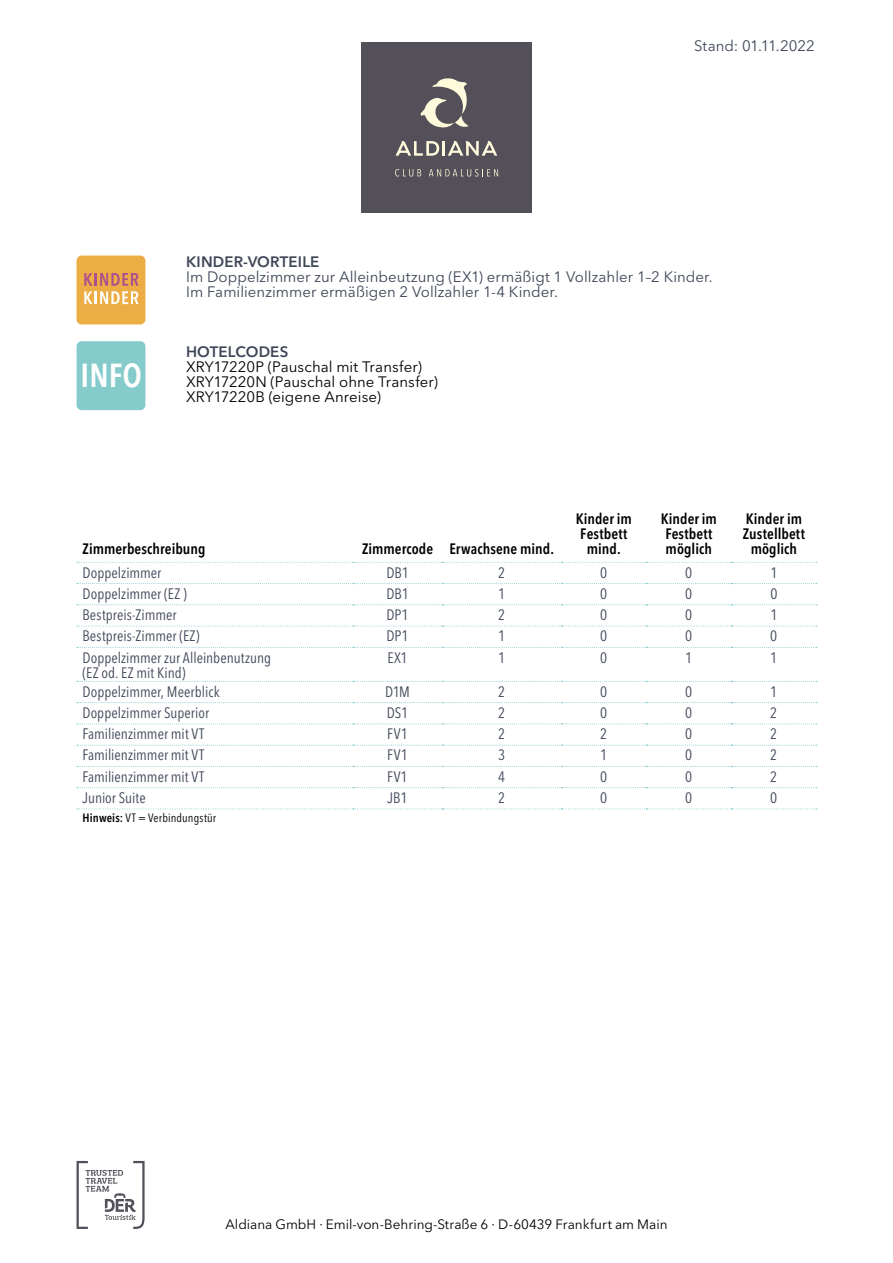
<style>
.page{position:relative;width:893px;height:1263px;background:#fff}
.page>*{position:absolute;margin:0;border:0;box-sizing:border-box;transform-origin:0 0}
.t1{font:600 33px "Avenir Next Condensed";color:#fff}
.t2{font:condensed 15px/15px "Avenir Next LT Pro";letter-spacing:.005em;color:#3e4657}
.t3{font:15px/15px "Avenir Next LT Pro";letter-spacing:.005em;color:#3e4657}
.t4{font:600 condensed 15px/15px "Avenir Next LT Pro";letter-spacing:.005em;color:#000;text-align:center}
.t5{font:15px/15px "Avenir Next LT Pro";letter-spacing:.005em;color:#000}
.t6{font:600 15px "Avenir Next LT Pro";letter-spacing:.01em;color:#3e4657}
.t7{font:13.5px "Avenir Next LT Pro";color:#000}
.t8{font:condensed 12px "Avenir Next LT Pro";letter-spacing:.01em;color:#000}
.s1{font-weight:600}
</style>
<div class="page">
<div style="left:361px;top:43px;width:170px;height:170px;background:#54505a"></div>
<svg style="left:395px;top:169px;width:26px;height:8px"></svg>
<svg style="left:429px;top:169px;width:69px;height:8px"></svg>
<svg style="left:420px;top:78px;width:49px;height:50px"></svg>
<svg style="left:396px;top:141px;width:43px;height:15px"></svg>
<hr style="left:442px;top:141px;width:3px;height:15px;background:#fffadb">
<svg style="left:448px;top:141px;width:49px;height:15px"></svg>
<div style="left:77px;top:256px;width:68px;height:68px;background:#ecad44;border-radius:5px"></div>
<svg style="left:84px;top:273px;width:55px;height:31px"></svg>
<div style="left:77px;top:341px;width:68px;height:69px;background:#85cbcb;border-radius:5px"></div>
<svg style="left:77px;top:1161px;width:68px;height:68px"></svg>
<svg style="left:77px;top:583px;width:740px;height:1px"></svg>
<svg style="left:77px;top:604px;width:740px;height:1px"></svg>
<svg style="left:77px;top:647px;width:740px;height:1px"></svg>
<svg style="left:77px;top:681px;width:740px;height:1px"></svg>
<svg style="left:77px;top:702px;width:740px;height:1px"></svg>
<svg style="left:77px;top:724px;width:740px;height:1px"></svg>
<svg style="left:77px;top:745px;width:740px;height:1px"></svg>
<svg style="left:77px;top:766px;width:740px;height:1px"></svg>
<svg style="left:77px;top:787px;width:740px;height:1px"></svg>
<svg style="left:77px;top:626px;width:740px;height:1px"></svg>
<svg style="left:77px;top:562px;width:740px;height:1px"></svg>
<svg style="left:77px;top:808px;width:740px;height:1px"></svg>
<p class="t3" style="left:694px;top:38px;width:122px">Stand: 01.11.2022</p>
<h1 class="t1" style="left:81px;top:347px;width:63px">INFO</h1>
<p class="t6" style="left:186px;top:252px;width:135px">KINDER-VORTEILE</p>
<p class="t3" style="left:186px;top:269px;width:528px">Im Doppelzimmer zur Alleinbeutzung (EX1) ermäßigt 1 Vollzahler 1–2 Kinder.<br>Im Familienzimmer ermäßigen 2 Vollzahler 1-4 Kinder.</p>
<p class="t6" style="left:186px;top:342px;width:104px">HOTELCODES</p>
<p class="t5" style="left:186px;top:359px;width:254px">XRY17220P (Pauschal mit Transfer)<br>XRY17220N (Pauschal ohne Transfer)<br>XRY17220B (eigene Anreise)</p>
<p class="t4" style="left:83px;top:541px;width:124px">Zimmerbeschreibung</p>
<p class="t4" style="left:362px;top:541px;width:194px">Zimmercode Erwachsene mind.</p>
<p class="t4" style="left:576px;top:511px;width:58px">Kinder im<br>Festbett mind.</p>
<p class="t4" style="left:661px;top:511px;width:58px">Kinder im<br>Festbett möglich</p>
<p class="t4" style="left:743px;top:511px;width:64px">Kinder im<br>Zustellbett möglich</p>
<p class="t2" style="left:83px;top:565px;width:80px">Doppelzimmer</p>
<p class="t2" style="left:386px;top:565px;width:24px">DB1</p>
<p class="t2" style="left:498px;top:565px;width:9px">2</p>
<p class="t2" style="left:600px;top:565px;width:9px">0</p>
<p class="t2" style="left:685px;top:565px;width:9px">0</p>
<p class="t2" style="left:770px;top:565px;width:9px">1</p>
<p class="t2" style="left:83px;top:586px;width:106px">Doppelzimmer (EZ )</p>
<p class="t2" style="left:386px;top:586px;width:24px">DB1</p>
<p class="t2" style="left:498px;top:586px;width:9px">1</p>
<p class="t2" style="left:600px;top:586px;width:9px">0</p>
<p class="t2" style="left:685px;top:586px;width:9px">0</p>
<p class="t2" style="left:770px;top:586px;width:9px">0</p>
<p class="t2" style="left:82px;top:607px;width:96px">Bestpreis-Zimmer</p>
<p class="t2" style="left:386px;top:607px;width:24px">DP1</p>
<p class="t2" style="left:498px;top:607px;width:9px">2</p>
<p class="t2" style="left:600px;top:607px;width:9px">0</p>
<p class="t2" style="left:685px;top:607px;width:9px">0</p>
<p class="t2" style="left:770px;top:607px;width:9px">1</p>
<p class="t2" style="left:82px;top:628px;width:119px">Bestpreis-Zimmer (EZ)</p>
<p class="t2" style="left:386px;top:628px;width:24px">DP1</p>
<p class="t2" style="left:498px;top:628px;width:9px">1</p>
<p class="t2" style="left:600px;top:628px;width:9px">0</p>
<p class="t2" style="left:685px;top:628px;width:9px">0</p>
<p class="t2" style="left:770px;top:628px;width:9px">0</p>
<p class="t2" style="left:82px;top:650px;width:190px">Doppelzimmer zur Alleinbenutzung (EZ od. EZ mit Kind)</p>
<p class="t2" style="left:387px;top:650px;width:22px">EX1</p>
<p class="t2" style="left:498px;top:650px;width:9px">1</p>
<p class="t2" style="left:600px;top:650px;width:9px">0</p>
<p class="t2" style="left:685px;top:650px;width:9px">1</p>
<p class="t2" style="left:770px;top:650px;width:9px">1</p>
<p class="t2" style="left:82px;top:684px;width:139px">Doppelzimmer, Meerblick</p>
<p class="t2" style="left:385px;top:684px;width:27px">D1M</p>
<p class="t2" style="left:498px;top:684px;width:9px">2</p>
<p class="t2" style="left:600px;top:684px;width:9px">0</p>
<p class="t2" style="left:685px;top:684px;width:9px">0</p>
<p class="t2" style="left:770px;top:684px;width:9px">1</p>
<p class="t2" style="left:82px;top:705px;width:128px">Doppelzimmer Superior</p>
<p class="t2" style="left:387px;top:705px;width:23px">DS1</p>
<p class="t2" style="left:498px;top:705px;width:9px">2</p>
<p class="t2" style="left:600px;top:705px;width:9px">0</p>
<p class="t2" style="left:685px;top:705px;width:9px">0</p>
<p class="t2" style="left:770px;top:705px;width:9px">2</p>
<p class="t2" style="left:82px;top:726px;width:123px">Familienzimmer mit VT</p>
<p class="t2" style="left:387px;top:726px;width:22px">FV1</p>
<p class="t2" style="left:498px;top:726px;width:9px">2</p>
<p class="t2" style="left:600px;top:726px;width:9px">2</p>
<p class="t2" style="left:685px;top:726px;width:9px">0</p>
<p class="t2" style="left:770px;top:726px;width:9px">2</p>
<p class="t2" style="left:82px;top:747px;width:123px">Familienzimmer mit VT</p>
<p class="t2" style="left:387px;top:747px;width:22px">FV1</p>
<p class="t2" style="left:498px;top:747px;width:9px">3</p>
<p class="t2" style="left:600px;top:747px;width:9px">1</p>
<p class="t2" style="left:685px;top:747px;width:9px">0</p>
<p class="t2" style="left:770px;top:747px;width:9px">2</p>
<p class="t2" style="left:82px;top:769px;width:123px">Familienzimmer mit VT</p>
<p class="t2" style="left:387px;top:769px;width:22px">FV1</p>
<p class="t2" style="left:498px;top:769px;width:9px">4</p>
<p class="t2" style="left:600px;top:769px;width:9px">0</p>
<p class="t2" style="left:685px;top:769px;width:9px">0</p>
<p class="t2" style="left:770px;top:769px;width:9px">2</p>
<p class="t2" style="left:82px;top:790px;width:65px">Junior Suite</p>
<p class="t2" style="left:387px;top:790px;width:21px">JB1</p>
<p class="t2" style="left:498px;top:790px;width:9px">2</p>
<p class="t2" style="left:600px;top:790px;width:9px">0</p>
<p class="t2" style="left:685px;top:790px;width:9px">0</p>
<p class="t2" style="left:770px;top:790px;width:9px">0</p>
<p class="t8" style="left:83px;top:810px;width:135px"><span class="s1">Hinweis:</span> VT = Verbindungstür</p>
<p class="t7" style="left:225px;top:1216px;width:444px">Aldiana GmbH · Emil-von-Behring-Straße 6 · D-60439 Frankfurt am Main</p>
</div>
